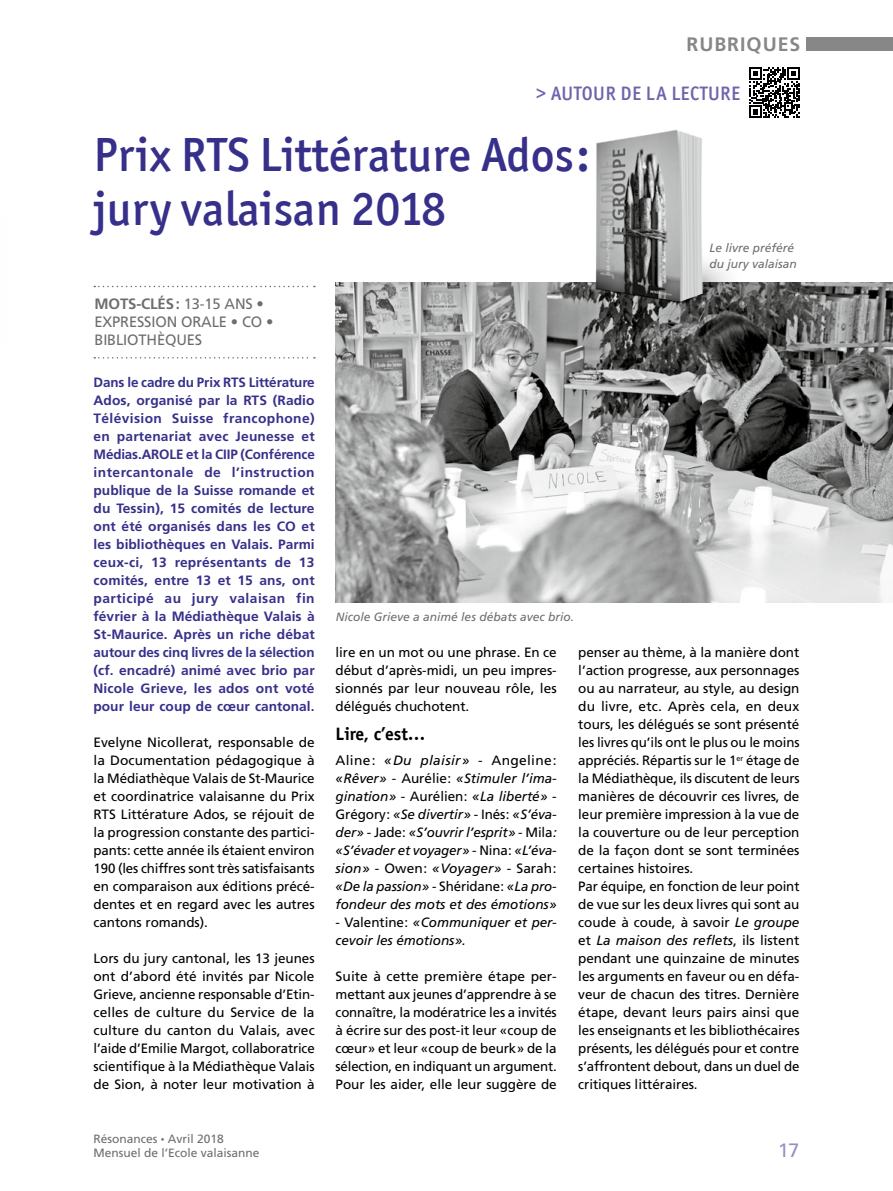
<style>
.page{position:relative;width:893px;height:1191px;background:#fff}
.page>*{position:absolute;margin:0;border:0;box-sizing:border-box;transform-origin:0 0}
.t1{font:500 48px/54px "Officina San ITC";color:#37308a}
.t2{font:500 19.5px "Officina San ITC";letter-spacing:.02em;color:#6e64ab}
.t3{font:700 19.5px "Frutiger";letter-spacing:.05em;color:#868786}
.t4{font:19.5px "Univers LT Std";color:#968ec4}
.t5{font:700 18px "Officina Sans Std";letter-spacing:-.005em;color:#000}
.t6{font:15px/18px "Frutiger";letter-spacing:-.01em;color:#6e6e6e}
.t7{font:13.5px/18px "Frutiger";letter-spacing:-.005em;color:#000;text-align:justify}
.t8{font:700 13.5px/18px "Frutiger";letter-spacing:.005em;color:#37308a;text-align:justify}
.t9{font:italic 13.5px/18px "Frutiger";letter-spacing:-.005em;color:#000;text-align:justify}
.t10{font:italic 12px/16.5px "Frutiger";color:#6e6e6e}
.t11{font:12px/14.4px "Frutiger";color:#6e6e6e}
.s1{font-weight:700}
.s2{font-size:7.5px}
.s3{font-style:normal}
.s4{font-style:italic}
</style>
<div class="page">
<div style="left:806px;top:37px;width:87px;height:14px;background:#868786"></div>
<svg style="left:94px;top:286px;width:221px;height:1px"></svg>
<svg style="left:94px;top:357px;width:221px;height:1px"></svg>
<img style="left:336px;top:283px;width:557px;height:319px">
<img style="left:557px;top:129px;width:194px;height:185px">
<svg style="left:750px;top:68px;width:49px;height:50px"></svg>
<h2 class="t3" style="left:686px;top:33px;width:115px">RUBRIQUES</h2>
<h2 class="t2" style="left:536px;top:82px;width:206px">&gt; AUTOUR DE LA LECTURE</h2>
<h1 class="t1" style="left:94px;top:128px;width:498px">Prix RTS Littérature Ados: jury valaisan 2018</h1>
<p class="t6" style="left:94px;top:295px;width:180px"><span class="s1">MOTS-CLÉS:</span> 13-15 ANS •<br>EXPRESSION ORALE • CO •<br>BIBLIOTHÈQUES</p>
<p class="t8" style="left:94px;top:373px;width:223px">Dans le cadre du Prix RTS Littérature Ados, organisé par la RTS (Radio Télévision Suisse francophone) en partenariat avec Jeunesse et Médias.AROLE et la CIIP (Conférence intercantonale de l’instruction publique de la Suisse romande et du Tessin), 15 comités de lecture ont été organisés dans les CO et les bibliothèques en Valais. Parmi ceux-ci, 13 représentants de 13 comités, entre 13 et 15 ans, ont participé au jury valaisan fin février à la Médiathèque Valais à St-Maurice. Après un riche débat autour des cinq livres de la sélection (cf. encadré) animé avec brio par Nicole Grieve, les ados ont voté pour leur coup de cœur cantonal.</p>
<p class="t7" style="left:94px;top:733px;width:223px">Evelyne Nicollerat, responsable de la Documentation pédagogique à la Médiathèque Valais de St-Maurice et coordinatrice valaisanne du Prix RTS Littérature Ados, se réjouit de la progression constante des partici&shy;pants: cette année ils étaient environ 190 (les chiffres sont très satisfaisants en comparaison aux éditions précé&shy;dentes et en regard avec les autres cantons romands).</p>
<p class="t7" style="left:94px;top:949px;width:223px">Lors du jury cantonal, les 13 jeunes ont d’abord été invités par Nicole Grieve, ancienne responsable d’Etin&shy;celles de culture du Service de la culture du canton du Valais, avec l’aide d’Emilie Margot, collaboratrice scientifique à la Médiathèque Valais de Sion, à noter leur motivation à</p>
<p class="t11" style="left:94px;top:1131px;width:168px">Résonances <span class="s2">•</span> Avril 2018<br>Mensuel de l’Ecole valaisanne</p>
<p class="t10" style="left:336px;top:608px;width:240px">Nicole Grieve a animé les débats avec brio.</p>
<p class="t10" style="left:709px;top:239px;width:89px">Le livre préféré du jury valaisan</p>
<p class="t7" style="left:336px;top:643px;width:223px">lire en un mot ou une phrase. En ce début d’après-midi, un peu impres&shy;sionnés par leur nouveau rôle, les délégués chuchotent.</p>
<h3 class="t5" style="left:336px;top:723px;width:91px">Lire, c’est…</h3>
<p class="t9" style="left:336px;top:751px;width:223px"><span class="s3">Aline:</span> «Du plaisir» <span class="s3">- Angeline: </span>«Rêver» <span class="s3">- Aurélie:</span> «Stimuler l’ima&shy;gination» <span class="s3">- Aurélien:</span> «La liberté» <span class="s3">- Grégory:</span> «Se divertir» <span class="s3">- Inés:</span> «S’éva&shy;der» <span class="s3">- Jade:</span> «S’ouvrir l’esprit» <span class="s3">- Mila</span>: «S’évader et voyager» <span class="s3">- Nina:</span> «L’éva&shy;sion» <span class="s3">- Owen:</span> «Voyager» <span class="s3">- Sarah: </span>«De la passion» <span class="s3">- Shéridane:</span> «La pro&shy;fondeur des mots et des émotions»</p>
<p class="t9" style="left:336px;top:913px;width:223px"><span class="s3">- Valentine:</span> «Communiquer et per&shy;cevoir les émotions».</p>
<p class="t7" style="left:336px;top:967px;width:223px">Suite à cette première étape per&shy;mettant aux jeunes d’apprendre à se connaître, la modératrice les a invités à écrire sur des post-it leur «coup de cœur» et leur «coup de beurk» de la sélection, en indiquant un argument.<br>Pour les aider, elle leur suggère de</p>
<p class="t7" style="left:578px;top:643px;width:223px;text-align:left">penser au thème, à la manière dont l’action progresse, aux personnages ou au narrateur, au style, au design du livre, etc. Après cela, en deux tours, les délégués se sont présenté les livres qu’ils ont le plus ou le moins appréciés. Répartis sur le 1<sup>er</sup> étage de la Médiathèque, ils discutent de leurs manières de découvrir ces livres, de leur première impression à la vue de la couverture ou de leur perception de la façon dont se sont terminées certaines histoires.<br>Par équipe, en fonction de leur point de vue sur les deux livres qui sont au coude à coude, à savoir <span class="s4">Le groupe </span>et <span class="s4">La maison des reflets</span>, ils listent pendant une quinzaine de minutes les arguments en faveur ou en défa&shy;veur de chacun des titres. Dernière étape, devant leurs pairs ainsi que les enseignants et les bibliothécaires présents, les délégués pour et contre s’affrontent debout, dans un duel de critiques littéraires.</p>
<h2 class="t4" style="left:778px;top:1138px;width:23px">17</h2>
</div>
